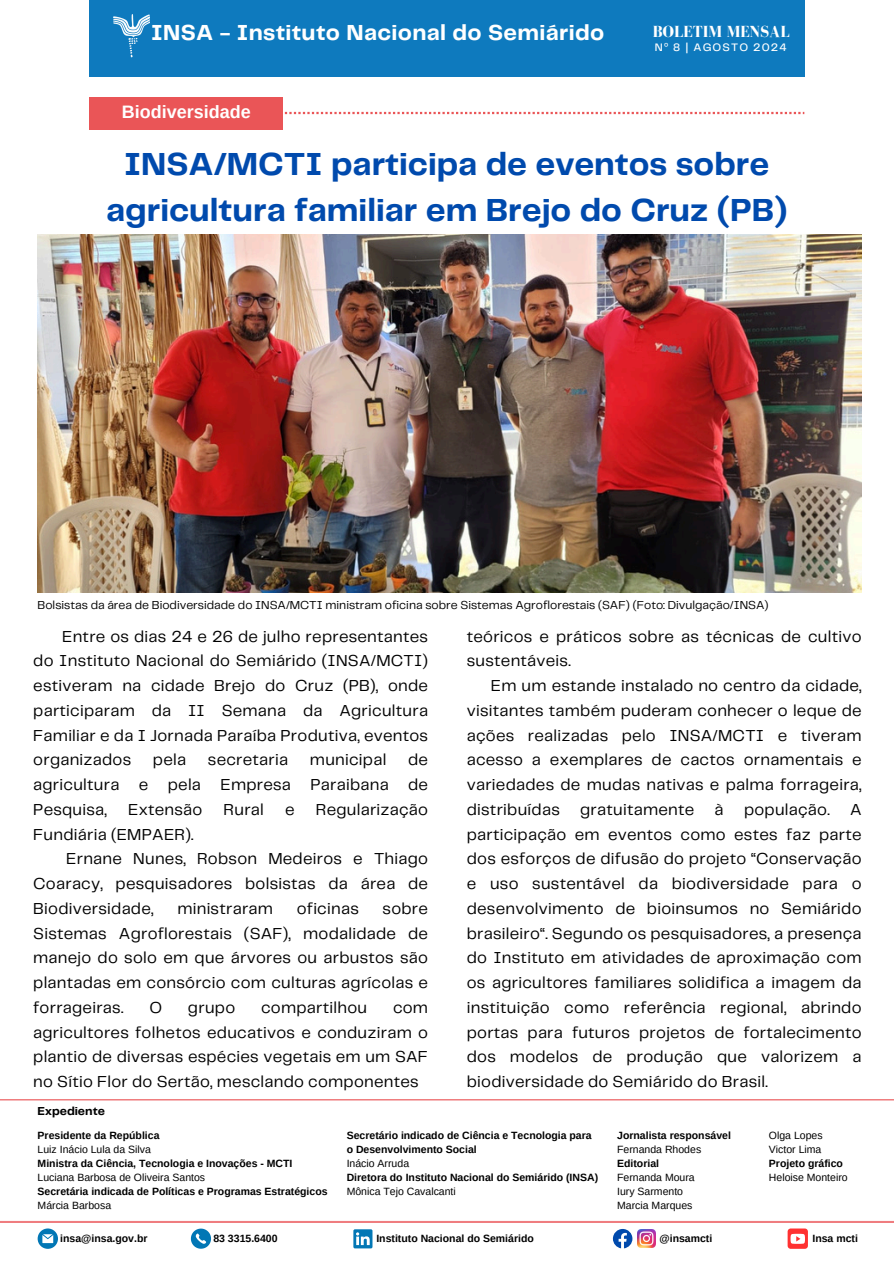
<style>
.page{position:relative;width:894px;height:1264px;background:#fff}
.page>*{position:absolute;margin:0;border:0;box-sizing:border-box;transform-origin:0 0}
.t1{font:700 33.15px/46.2px "Telegraf";color:#004aad;text-align:center}
.t2{font:700 22.65px "Telegraf";letter-spacing:.015em;color:#fff}
.t3{font:700 18px "Arimo";color:#fff}
.t4{font:16.5px/24.8px "Telegraf";letter-spacing:.015em;color:#000;text-align:justify}
.t5{font:700 16.5px "Bodoni FLF";color:#fff}
.t6{font:12px "Telegraf";color:#000}
.t7{font:700 12px "Telegraf";color:#000}
.t8{font:500 11.25px "Telegraf";letter-spacing:.1em;color:#fff}
.t9{font:700 10.5px/14px "Arimo";color:#000}
.t10{font:10.5px "Arimo";color:#000}
.s1{font-family:"Noto Sans";font-weight:400}
</style>
<div class="page">
<svg style="left:0;top:1099px;width:893px;height:2px;background:#f29b9d"></svg>
<svg style="left:38px;top:1228px;width:20px;height:20px"></svg>
<svg style="left:191px;top:1228px;width:20px;height:20px"></svg>
<svg style="left:612px;top:1229px;width:20px;height:18px"></svg>
<img style="left:637px;top:1229px;width:18px;height:18px">
<svg style="left:353px;top:1229px;width:19px;height:19px"></svg>
<div style="left:787px;top:1228px;width:20px;height:20px;background:#ff3131;border-radius:3px"></div>
<svg style="left:790px;top:1233px;width:14px;height:10px"></svg>
<img style="left:38px;top:235px;width:823px;height:357px">
<svg style="left:284px;top:112px;width:520px;height:2px"></svg>
<div style="left:89px;top:97px;width:194px;height:32px;background:#ea5557"></div>
<div style="left:89px;top:0;width:715px;height:76px;background:#0e7abe"></div>
<img style="left:113px;top:14px;width:36px;height:44px">
<p class="t2" style="left:151px;top:22px;width:454px">INSA - Instituto Nacional do Semiárido</p>
<p class="t5" style="left:652px;top:23px;width:138px">BOLETIM MENSAL</p>
<p class="t8" style="left:654px;top:42px;width:133px">N<span class="s1">º</span> 8 | AGOSTO 2024</p>
<p class="t3" style="left:122px;top:101px;width:130px">Biodiversidade</p>
<h5 class="t1" style="left:106px;top:142px;width:682px">INSA/MCTI participa de eventos sobre agricultura familiar em Brejo do Cruz (PB)</h5>
<p class="t6" style="left:38px;top:599px;width:732px">Bolsistas da área de Biodiversidade do INSA/MCTI ministram oficina sobre Sistemas Agroflorestais (SAF) (Foto: Divulgação/INSA)</p>
<p class="t4" style="left:33px;top:624px;width:396px;text-indent:29px">Entre os dias 24 e 26 de julho representantes do Instituto Nacional do Semiárido (INSA/MCTI) estiveram na cidade Brejo do Cruz (PB), onde participaram da II Semana da Agricultura Familiar e da I Jornada Paraíba Produtiva, eventos organizados</p>
<p class="t4" style="left:33px;top:748px;width:396px;text-indent:375px">de agricultura e pela Empresa Paraibana de Pesquisa,</p>
<p class="t4" style="left:153px;top:748px;width:35px">pela</p>
<p class="t4" style="left:208px;top:748px;width:82px">secretaria</p>
<p class="t4" style="left:310px;top:748px;width:78px">municipal</p>
<p class="t4" style="left:128px;top:797px;width:76px">Extensão</p>
<p class="t4" style="left:223px;top:797px;width:42px">Rural</p>
<p class="t4" style="left:285px;top:797px;width:11px">e</p>
<p class="t4" style="left:316px;top:797px;width:114px">Regularização</p>
<p class="t4" style="left:33px;top:822px;width:162px">Fundiária (EMPAER).</p>
<p class="t4" style="left:33px;top:847px;width:396px;text-indent:33px">Ernane Nunes, Robson Medeiros e Thiago Coaracy, pesquisadores bolsistas da área de Biodiversidade,</p>
<p class="t4" style="left:33px;top:896px;width:396px;text-indent:349px">sobre Sistemas Agroflorestais (SAF), modalidade de manejo do solo em que árvores ou arbustos são plantadas em consórcio com culturas agrícolas e forrageiras.</p>
<p class="t4" style="left:177px;top:896px;width:97px">ministraram</p>
<p class="t4" style="left:297px;top:896px;width:63px">oficinas</p>
<p class="t4" style="left:149px;top:995px;width:14px">O</p>
<p class="t4" style="left:188px;top:995px;width:49px">grupo</p>
<p class="t4" style="left:261px;top:995px;width:107px">compartilhou</p>
<p class="t4" style="left:33px;top:995px;width:396px;text-indent:359px">com agricultores folhetos educativos e conduziram o plantio de diversas espécies vegetais em um SAF no Sítio Flor do Sertão, mesclando componentes</p>
<p class="t7" style="left:38px;top:1106px;width:69px">Expediente</p>
<h5 class="t4" style="left:466px;top:624px;width:396px">teóricos e práticos sobre as técnicas de cultivo sustentáveis.</h5>
<p class="t4" style="left:466px;top:674px;width:396px;text-indent:24px">Em um estande instalado no centro da cidade, visitantes também puderam conhecer o leque de ações realizadas pelo INSA/MCTI e tiveram acesso a exemplares de cactos ornamentais e variedades de mudas nativas e palma forrageira, distribuídas gratuitamente à população. A participação em eventos como estes faz parte dos esforços de difusão do projeto “Conservação e uso sustentável da biodiversidade para o desenvolvimento de bioinsumos no Semiárido brasileiro“. Segundo os pesquisadores, a presença do Instituto em atividades de aproximação com os agricultores familiares solidifica a imagem da instituição como referência regional, abrindo portas para futuros projetos de fortalecimento dos modelos de produção que valorizem a biodiversidade do Semiárido do Brasil.</p>
<p class="t9" style="left:38px;top:1128px;width:123px">Presidente da República</p>
<p class="t10" style="left:38px;top:1143px;width:115px">Luiz Inácio Lula da Silva</p>
<p class="t9" style="left:38px;top:1156px;width:256px">Ministra da Ciência, Tecnologia e Inovações - MCTI</p>
<p class="t10" style="left:38px;top:1171px;width:169px">Luciana Barbosa de Oliveira Santos</p>
<p class="t9" style="left:38px;top:1184px;width:291px">Secretária indicada de Políticas e Programas Estratégicos</p>
<p class="t10" style="left:38px;top:1199px;width:75px">Márcia Barbosa</p>
<p class="t9" style="left:346px;top:1128px;width:246px">Secretário indicado de Ciência e Tecnologia para o Desenvolvimento Social</p>
<p class="t10" style="left:346px;top:1157px;width:64px">Inácio Arruda</p>
<p class="t9" style="left:346px;top:1170px;width:253px">Diretora do Instituto Nacional do Semiárido (INSA)</p>
<p class="t10" style="left:346px;top:1185px;width:111px">Mônica Tejo Cavalcanti</p>
<p class="t9" style="left:617px;top:1128px;width:115px">Jornalista responsável</p>
<p class="t10" style="left:617px;top:1143px;width:86px">Fernanda Rhodes</p>
<p class="t9" style="left:617px;top:1156px;width:43px">Editorial</p>
<p class="t10" style="left:617px;top:1171px;width:79px">Fernanda Moura</p>
<p class="t10" style="left:617px;top:1185px;width:67px">Iury Sarmento</p>
<p class="t10" style="left:617px;top:1199px;width:77px">Marcia Marques</p>
<p class="t10" style="left:768px;top:1129px;width:55px">Olga Lopes</p>
<p class="t10" style="left:768px;top:1143px;width:54px">Victor Lima</p>
<p class="t9" style="left:768px;top:1156px;width:76px">Projeto gráfico</p>
<p class="t10" style="left:768px;top:1171px;width:80px">Heloise Monteiro</p>
<p class="t9" style="left:60px;top:1231px;width:89px">insa@insa.gov.br</p>
<p class="t9" style="left:213px;top:1231px;width:66px">83 3315.6400</p>
<h6 class="t9" style="left:376px;top:1231px;width:159px">Instituto Nacional do Semiárido</h6>
<h3 class="t9" style="left:659px;top:1231px;width:54px">@insamcti</h3>
<h4 class="t9" style="left:812px;top:1231px;width:47px">Insa mcti</h4>
</div>
